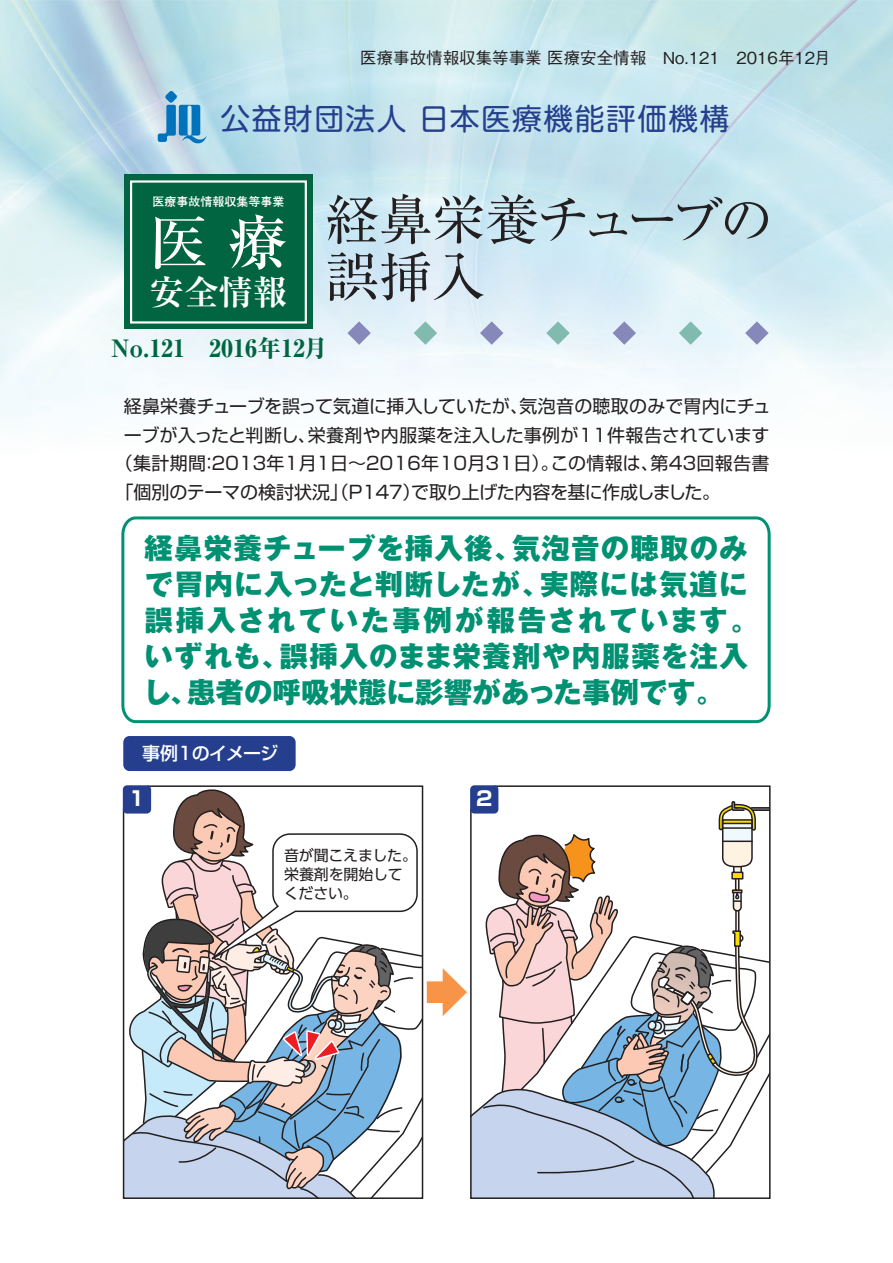
<style>
.page{position:relative;width:893px;height:1263px;background:#fff}
.page>*{position:absolute;margin:0;border:0;box-sizing:border-box;transform-origin:0 0}
.t1{font:59.4px "Ryumin Pro Medium 90 msp RKSJ H";color:#fff}
.t2{font:54px/57px "Ryumin Pro Regular 90 msp RKSJ H";letter-spacing:-.03em;color:#231f20}
.t3{font:34.35px "Ryumin Pro Bold 90 msp RKSJ H";color:#fff}
.t4{font:29.85px "Shin M Go Pro Regular 90 msp RKSJ H";letter-spacing:.05em;color:#253f8e}
.t5{font:28.5px/36px "Gothic MB101 Pro Heavy 90 msp RKSJ H";letter-spacing:.04em;color:#009173}
.t6{font:24px "Ryumin Pro Heavy 90 msp RKSJ H";color:#006540}
.t7{font:19.95px "Shin Go Pro Bold 90 msp RKSJ H";color:#fff}
.t8{font:18px "Shin Go Pro Regular 90 msp RKSJ H";letter-spacing:-.005em;color:#231f20}
.t9{font:18px "Shin Go Pro Regular 90 msp RKSJ H";letter-spacing:-.04em;color:#231f20}
.t10{font:18px "Shin Go Pro Regular 90 msp RKSJ H";letter-spacing:-.03em;color:#231f20}
.t11{font:18px "Shin Go Pro Medium 90 msp RKSJ H";letter-spacing:-.03em;color:#fff}
.t12{font:16.5px "Gothic BBB Pro Medium 90 msp RKSJ H";color:#231f20}
.t13{font:15px/19.2px "UD Shin Go Pro Regular 90 msp RKSJ H";letter-spacing:-.015em;color:#231f20}
.t14{font:12px "Futo Go B101 Pro Bold 90 msp RKSJ H";color:#fff}
</style>
<div class="page">
<img style="left:0;top:0;width:893px;height:768px">
<svg style="left:120px;top:515px;width:652px;height:210px"></svg>
<div style="left:124px;top:175px;width:189px;height:154px;background:#006540"></div>
<div style="left:130px;top:180px;width:177px;height:144px;border:2px solid #fff"></div>
<svg style="left:347px;top:321px;width:24px;height:24px"></svg>
<svg style="left:414px;top:321px;width:23px;height:24px"></svg>
<svg style="left:480px;top:321px;width:23px;height:24px"></svg>
<svg style="left:546px;top:321px;width:24px;height:24px"></svg>
<svg style="left:612px;top:321px;width:24px;height:24px"></svg>
<svg style="left:679px;top:321px;width:23px;height:24px"></svg>
<svg style="left:745px;top:321px;width:23px;height:24px"></svg>
<svg style="left:158px;top:91px;width:49px;height:52px;background:#72b1d6"></svg>
<div style="left:123px;top:736px;width:173px;height:35px;background:#253f8e;border-radius:6px"></div>
<div style="left:123px;top:785px;width:28px;height:29px;background:#253f8e;border-radius:4px"></div>
<svg style="left:124px;top:758px;width:646px;height:440px"></svg>
<p class="t12" style="left:360px;top:51px;width:472px">医療事故情報収集等事業 医療安全情報　No.121　2016年12月</p>
<p class="t4" style="left:221px;top:107px;width:511px">公益財団法人 日本医療機能評価機構</p>
<p class="t14" style="left:153px;top:197px;width:133px">医療事故情報収集等事業</p>
<h1 class="t1" style="left:149px;top:220px;width:140px">医 療</h1>
<p class="t3" style="left:150px;top:279px;width:139px">安全情報</p>
<h2 class="t2" style="left:325px;top:198px;width:450px">経鼻栄養チューブの誤挿入</h2>
<p class="t6" style="left:111px;top:339px;width:218px">No.121　2016年12月</p>
<p class="t8" style="left:124px;top:400px;width:649px">経鼻栄養チューブを誤って気道に挿入していたが、気泡音の聴取のみで胃内にチュ</p>
<p class="t8" style="left:124px;top:428px;width:647px">ーブが入ったと判断し、栄養剤や内服薬を注入した事例が11件報告されています</p>
<p class="t9" style="left:115px;top:457px;width:656px">（集計期間：２０１３年１月１日～２０１６年10月31日）。この情報は、第４３回報告書</p>
<p class="t10" style="left:115px;top:485px;width:606px">「個別のテーマの検討状況」（Ｐ１４７）で取り上げた内容を基に作成しました。</p>
<p class="t5" style="left:143px;top:534px;width:618px">経鼻栄養チューブを挿入後、気泡音の聴取のみで胃内に入ったと判断したが、実際には気道に誤挿入されていた事例が報告されています。いずれも、誤挿入のまま栄養剤や内服薬を注入し、患者の呼吸状態に影響があった事例です。</p>
<p class="t11" style="left:142px;top:746px;width:138px">事例1のイメージ</p>
<p class="t7" style="left:129px;top:791px;width:18px">1</p>
<p class="t7" style="left:476px;top:791px;width:18px">2</p>
<p class="t13" style="left:284px;top:848px;width:135px">音が聞こえました。栄養剤を開始してください。</p>
</div>
